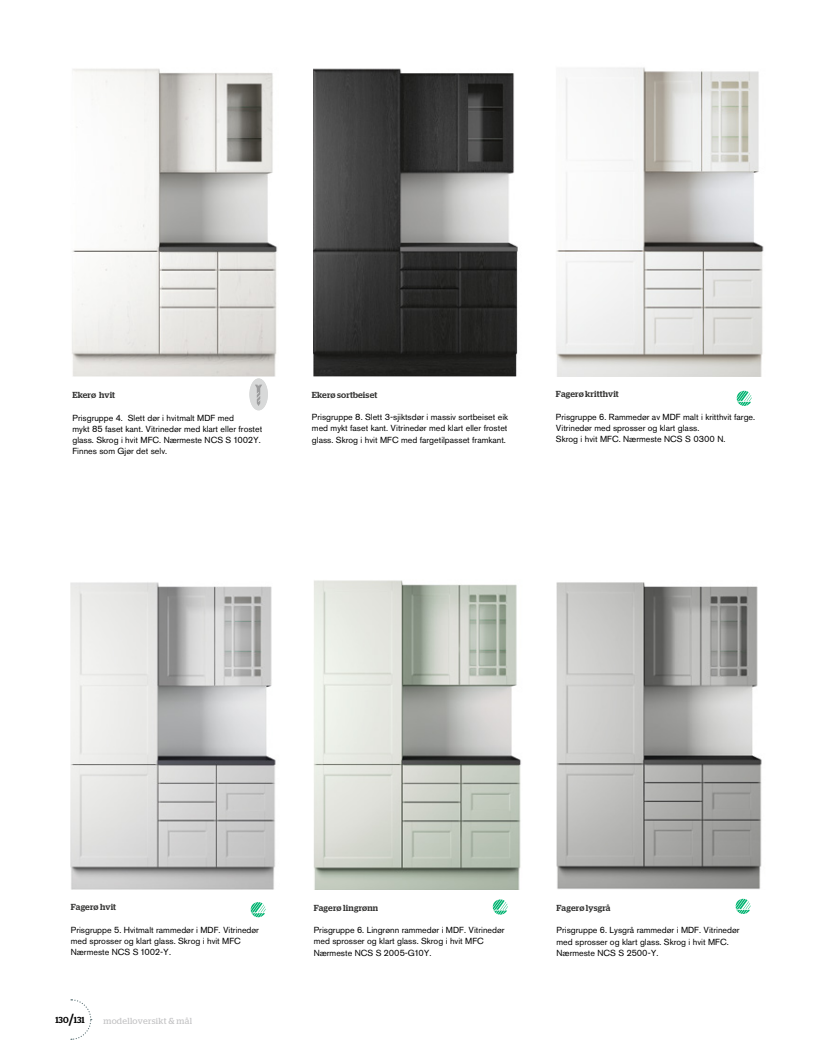
<style>
.page{position:relative;width:815px;height:1063px;background:#fff}
.page>*{position:absolute;margin:0;border:0;box-sizing:border-box;transform-origin:0 0}
.t1{font:8.75px/11.2px "Akzidenz Grotesk BE Tiger";color:#000}
.t2{font:500 8.75px "Stag";letter-spacing:.015em;color:#30302f}
.t3{font:8.75px "Stag";letter-spacing:.03em;color:#c4c4c5}
.t4{font:500 8.75px "Stag";color:#000}
.s1{font-size:15.25px}
</style>
<div class="page">
<svg style="left:71px;top:999px;width:21px;height:41px"></svg>
<svg style="left:736px;top:899px;width:15px;height:15px"></svg>
<svg style="left:493px;top:899px;width:15px;height:16px"></svg>
<svg style="left:737px;top:391px;width:15px;height:15px"></svg>
<svg style="left:251px;top:902px;width:15px;height:15px"></svg>
<img style="left:557px;top:582px;width:205px;height:308px">
<img style="left:314px;top:580px;width:207px;height:309px">
<img style="left:556px;top:67px;width:208px;height:309px">
<img style="left:71px;top:582px;width:205px;height:307px">
<img style="left:313px;top:68px;width:205px;height:308px">
<svg style="left:249px;top:378px;width:19px;height:32px"></svg>
<img style="left:72px;top:68px;width:206px;height:308px">
<p class="t2" style="left:72px;top:390px;width:44px">Ekerø hvit</p>
<p class="t1" style="left:72px;top:412px;width:191px">Prisgruppe 4. Slett dør i hvitmalt MDF med<br>mykt 85 faset kant. Vitrinedør med klart eller frostet glass. Skrog i hvit MFC. Nærmeste NCS S 1002Y.<br>Finnes som Gjør det selv.</p>
<p class="t2" style="left:312px;top:389px;width:67px">Ekerø sortbeiset</p>
<p class="t1" style="left:312px;top:411px;width:198px;text-align:justify">Prisgruppe 8. Slett 3-sjiktsdør i massiv sortbeiset eik med mykt faset kant. Vitrinedør med klart eller frostet glass. Skrog i hvit MFC med fargetilpasset framkant.</p>
<p class="t2" style="left:556px;top:389px;width:64px">Fagerø kritthvit</p>
<p class="t1" style="left:556px;top:411px;width:201px">Prisgruppe 6. Rammedør av MDF malt i kritthvit farge.<br>Vitrinedør med sprosser og klart glass.<br>Skrog i hvit MFC. Nærmeste NCS S 0300 N.</p>
<p class="t2" style="left:71px;top:902px;width:47px">Fagerø hvit</p>
<p class="t1" style="left:71px;top:924px;width:190px">Prisgruppe 5. Hvitmalt rammedør i MDF. Vitrinedør med sprosser og klart glass. Skrog i hvit MFC<br>Nærmeste NCS S 1002-Y.</p>
<p class="t4" style="left:55px;top:1015px;width:31px">130<span class="s1">/</span>131</p>
<p class="t3" style="left:103px;top:1016px;width:90px">modelloversikt &amp; mål</p>
<p class="t2" style="left:314px;top:902px;width:66px">Fagerø lingrønn</p>
<p class="t1" style="left:314px;top:924px;width:192px">Prisgruppe 6. Lingrønn rammedør i MDF. Vitrinedør med sprosser og klart glass. Skrog i hvit MFC<br>Nærmeste NCS S 2005-G10Y.</p>
<p class="t2" style="left:557px;top:903px;width:55px">Fagerø lysgrå</p>
<p class="t1" style="left:557px;top:925px;width:184px">Prisgruppe 6. Lysgrå rammedør i MDF. Vitrinedør med sprosser og klart glass. Skrog i hvit MFC.<br>Nærmeste NCS S 2500-Y.</p>
</div>
